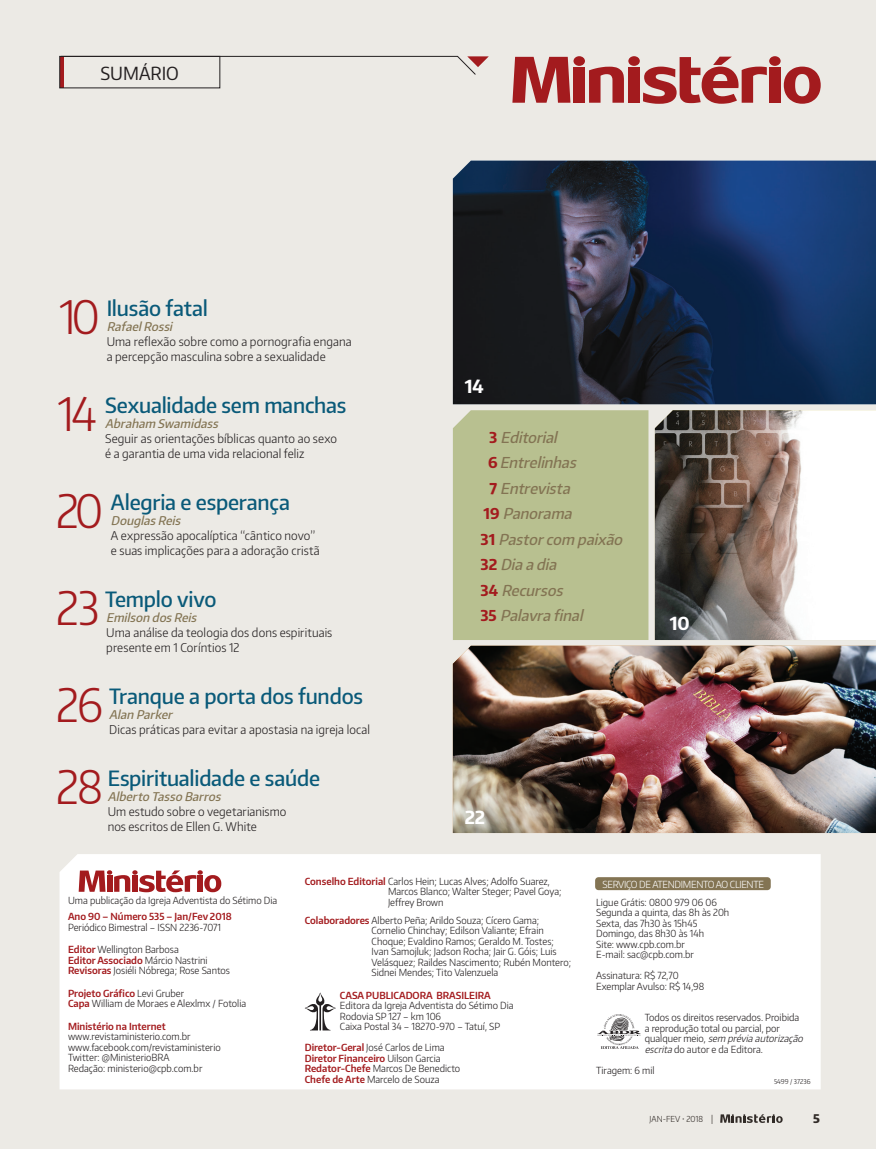
<style>
.page{position:relative;width:876px;height:1149px;background:#fff}
.page>*{position:absolute;margin:0;border:0;box-sizing:border-box;transform-origin:0 0}
.Texto{font:500 21px "Encode Sans Narrow";letter-spacing:-.01em;color:#0a5a79}
.antetitulo{font:18px "Encode Sans Narrow";color:#231f20}
.Texto-2{font:700 18px "Encode Sans Narrow";color:#fff}
.Texto-3{font:italic 500 15px "Encode Sans Narrow";color:#837453}
.Sumario_1{font:300 12px/15px "Encode Sans Narrow";letter-spacing:.01em;color:#231f20}
.Sumario_autor{font:300 12px/15px "Encode Sans Narrow";letter-spacing:.01em;color:#231f20}
.t1{font:800 12px "Encode Sans Narrow";color:#231f20}
.t2{font:300 9.75px/10.5px "Encode Sans Narrow";color:#231f20}
.t3{font:600 9.75px "Encode Sans Narrow";color:#a31b1e}
.t4{font:300 9.75px "Encode Sans Narrow";letter-spacing:-.03em;color:#fff}
.t5{font:300 8.25px "Encode Sans Narrow";color:#231f20}
.t6{font:300 6.75px "Encode Sans Narrow";color:#231f20}
.s1{font-weight:300;font-size:46.05px;color:#a31b1e}
.s2{font-weight:500;font-style:italic;color:#837453}
.s3{font-weight:700;font-style:normal;color:#a31b1e}
.s4{font-weight:600;color:#a31b1e}
.s5{font-style:italic}
.s6{font-size:9px}
</style>
<div class="page">
<div style="left:0;top:0;width:876px;height:1148px;background:#eceae5"></div>
<hr style="left:60px;top:56px;width:3px;height:32px;background:#a31b1e">
<svg style="left:63px;top:56px;width:426px;height:19px"></svg>
<svg style="left:512px;top:57px;width:58px;height:46px"></svg>
<div style="left:573px;top:68px;width:12px;height:35px;background:#a31b1e"></div>
<svg style="left:589px;top:67px;width:35px;height:36px"></svg>
<div style="left:628px;top:68px;width:12px;height:35px;background:#a31b1e"></div>
<svg style="left:643px;top:57px;width:124px;height:47px"></svg>
<div style="left:769px;top:68px;width:12px;height:35px;background:#a31b1e"></div>
<svg style="left:784px;top:67px;width:37px;height:37px"></svg>
<div style="left:573px;top:56px;width:12px;height:10px;background:#a31b1e;border-radius:50%"></div>
<div style="left:628px;top:56px;width:12px;height:10px;background:#a31b1e;border-radius:50%"></div>
<div style="left:769px;top:56px;width:12px;height:10px;background:#a31b1e;border-radius:50%"></div>
<div style="left:60px;top:854px;width:761px;height:235px;background:#fff"></div>
<div style="left:595px;top:876px;width:176px;height:13px;background:#837453;border-radius:3px"></div>
<svg style="left:597px;top:1013px;width:44px;height:35px;background:#d3d2d2"></svg>
<svg style="left:305px;top:992px;width:31px;height:38px"></svg>
<svg style="left:79px;top:870px;width:142px;height:22px;background:#cb7f80"></svg>
<div style="left:60px;top:56px;width:160px;height:32px;border:1px solid #231f20"></div>
<img style="left:453px;top:161px;width:423px;height:243px">
<img style="left:453px;top:645px;width:423px;height:187px">
<div style="left:453px;top:410px;width:195px;height:229px;background:#b8c090"></div>
<img style="left:655px;top:410px;width:221px;height:229px">
<p class="antetitulo" style="left:100px;top:61px;width:80px">SUMÁRIO</p>
<p class="Texto" style="left:59px;top:294px;width:150px"><span class="s1">10</span> Ilusão fatal</p>
<p class="Sumario_autor" style="left:107px;top:318px;width:246px"><span class="s2">RafaelRossi<br></span>Uma reflexão sobre como a pornografia engana a percepção masculina sobre a sexualidade</p>
<p class="Texto" style="left:58px;top:391px;width:290px"><span class="s1">14</span> Sexualidade sem manchas</p>
<p class="Sumario_1" style="left:105px;top:415px;width:233px"><span class="s2">Abraham Swamidass<br></span>Seguir as orientações bíblicas quanto ao sexo é a garantia de uma vida relacional feliz</p>
<p class="Texto" style="left:56px;top:488px;width:235px"><span class="s1">20</span> Alegria e esperança</p>
<p class="Sumario_1" style="left:111px;top:512px;width:210px"><span class="s2">DouglasReis<br></span>A expressão apocalíptica “cântico novo” e suas implicações para a adoração cristã</p>
<p class="Texto" style="left:56px;top:585px;width:162px"><span class="s1">23</span> Templo vivo</p>
<p class="Sumario_1" style="left:106px;top:609px;width:228px"><span class="s2">Emilson dosReis<br></span>Uma análise da teologia dos dons espirituais presente em 1 Coríntios 12</p>
<p class="Texto" style="left:56px;top:682px;width:308px"><span class="s1">26</span> Tranque a porta dos fundos</p>
<p class="Sumario_1" style="left:109px;top:706px;width:262px"><span class="s2">Alan Parker<br></span>Dicas práticas para evitar a apostasia na igreja local</p>
<p class="Texto" style="left:56px;top:764px;width:265px"><span class="s1">28</span> Espiritualidade e saúde</p>
<p class="Sumario_1" style="left:108px;top:788px;width:180px"><span class="s2">Alberto Tasso Barros<br></span>Um estudo sobre o vegetarianismo nos escritos de Ellen G. White</p>
<p class="Texto-2" style="left:465px;top:374px;width:20px">14</p>
<p class="Texto-3" style="left:489px;top:427px;width:73px"><span class="s3">3</span> Editorial</p>
<p class="Texto-3" style="left:488px;top:452px;width:93px"><span class="s3">6</span> Entrelinhas</p>
<p class="Texto-3" style="left:489px;top:478px;width:86px"><span class="s3">7</span> Entrevista</p>
<p class="Texto-3" style="left:483px;top:503px;width:94px"><span class="s3">1 9</span> Panorama</p>
<p class="Texto-3" style="left:480px;top:529px;width:147px"><span class="s3">3 1</span> Pastorcom paixão</p>
<p class="Texto-3" style="left:480px;top:554px;width:81px"><span class="s3">3 2</span> Dia a dia</p>
<p class="Texto-3" style="left:480px;top:580px;width:87px"><span class="s3">3 4</span> Recursos</p>
<p class="Texto-3" style="left:480px;top:605px;width:108px"><span class="s3">3 5</span> Palavra final</p>
<p class="Texto-2" style="left:670px;top:611px;width:21px">10</p>
<p class="Texto-2" style="left:465px;top:805px;width:22px">22</p>
<p class="t2" style="left:68px;top:894px;width:211px">Uma publicação da Igreja Adventista do Sétimo Dia</p>
<p class="t3" style="left:68px;top:910px;width:165px">Ano 90 – Número 535 – Jan/Fev 2018</p>
<p class="t2" style="left:68px;top:921px;width:154px">Periódico Bimestral – ISSN 2236-7071</p>
<p class="t2" style="left:68px;top:943px;width:164px"><span class="s4">Editor</span> Wellington Barbosa<br><span class="s4">Editor Associado</span> Márcio Nastrini<br><span class="s4">Revisoras</span> Josiéli Nóbrega; Rose Santos</p>
<p class="t2" style="left:68px;top:987px;width:180px"><span class="s4">Projeto Gráfico</span> Levi Gruber<br><span class="s4">Capa</span> William de Moraes e Alexlmx / Fotolia</p>
<p class="t3" style="left:68px;top:1019px;width:99px">Ministério na Internet</p>
<p class="t2" style="left:68px;top:1030px;width:124px">www.revistaministerio.com.br</p>
<p class="t2" style="left:68px;top:1041px;width:154px">www.facebook.com/revistaministerio</p>
<p class="t2" style="left:68px;top:1051px;width:103px">Twitter: @MinisterioBRA</p>
<p class="t2" style="left:68px;top:1062px;width:136px">Redação: ministerio@cpb.com.br</p>
<p class="t2" style="left:388px;top:875px;width:175px;text-indent:-83px"><span class="s4">Conselho Editorial</span> Carlos Hein; Lucas Alves; Adolfo Suarez,<br>Marcos Blanco; Walter Steger; Pavel Goya;<br>Jeffrey Brown</p>
<p class="t2" style="left:372px;top:914px;width:201px;text-indent:-67px"><span class="s4">Colaboradores</span> Alberto Peña; Arildo Souza; Cícero Gama; Cornelio Chinchay; Edilson Valiante; Efrain Choque; Evaldino Ramos; Geraldo M. Tostes; Ivan Samojluk; Jadson Rocha; Jair G. Góis; Luis Velásquez; Raildes Nascimento; Rubén Montero; Sidnei Mendes; Tito Valenzuela</p>
<p class="t3" style="left:340px;top:988px;width:152px">CASA PUBLICADORA BRASILEIRA</p>
<p class="t2" style="left:340px;top:999px;width:175px">Editora da Igreja Adventista do Sétimo Dia</p>
<p class="t2" style="left:340px;top:1010px;width:162px">Rodovia SP 127 – km 106<br>Caixa Postal 34 – 18270-970 – Tatuí, SP</p>
<p class="t2" style="left:305px;top:1041px;width:157px"><span class="s4">Diretor-Geral</span> José Carlos de Lima <span class="s4">Diretor Financeiro</span> Uilson Garcia <span class="s4">Redator-Chefe</span> Marcos De Benedicto <span class="s4">Chefe de Arte</span> Marcelo de Souza</p>
<p class="t4" style="left:603px;top:877px;width:163px">SERVIÇO DE ATENDIMENTO AO CLIENTE</p>
<p class="t2" style="left:596px;top:896px;width:122px">Ligue Grátis: 0800 979 06 06</p>
<p class="t2" style="left:596px;top:906px;width:135px">Segunda a quinta, das 8h às 20h</p>
<p class="t2" style="left:596px;top:917px;width:103px">Sexta, das 7h30 às 15h45</p>
<p class="t2" style="left:596px;top:927px;width:109px">Domingo, das 8h30 às 14h</p>
<p class="t2" style="left:596px;top:938px;width:90px">Site: www.cpb.com.br</p>
<p class="t2" style="left:596px;top:948px;width:99px">E-mail: sac@cpb.com.br</p>
<p class="t2" style="left:596px;top:969px;width:84px">Assinatura: R$ 72,70</p>
<p class="t2" style="left:596px;top:980px;width:110px">Exemplar Avulso: R$ 14,98</p>
<p class="t2" style="left:645px;top:1011px;width:162px">Todos os direitos reservados. Proibida a reprodução total ou parcial, por<br>q u a l q u e r m e i o , <span class="s5">sem préviaautorização escrita</span>do autor e da Editora.</p>
<p class="t2" style="left:596px;top:1064px;width:60px">Tiragem: 6 mil</p>
<p class="t6" style="left:774px;top:1076px;width:38px">5499 / 37236</p>
<p class="t5" style="left:650px;top:1113px;width:65px">JAN-FEV • 2018 <span class="s6">|</span></p>
<p class="t1" style="left:813px;top:1110px;width:8px">5</p>
</div>
